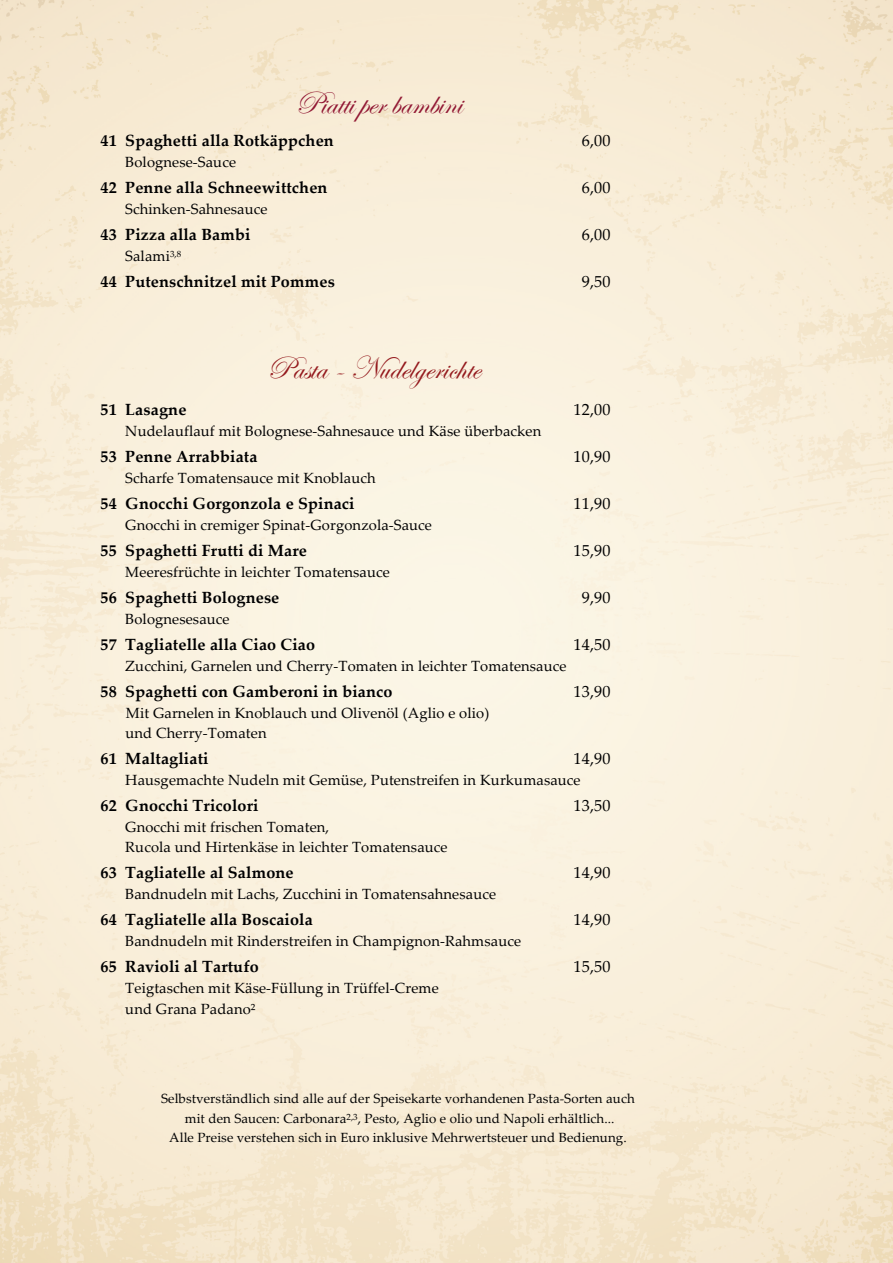
<style>
.page{position:relative;width:893px;height:1263px;background:#fff}
.page>*{position:absolute;margin:0;border:0;box-sizing:border-box;transform-origin:0 0}
.t1{font:32.7px "Edwardian Script ITC";color:#94191d}
.t2{font:32.7px "Edwardian Script ITC";color:#911733}
.t3{font:700 16.2px "Palatino Linotype";letter-spacing:.01em;color:#000001}
.t4{font:16.2px "Palatino Linotype";letter-spacing:.01em;color:#000001}
.t5{font:14.7px/20.1px "Palatino Linotype";letter-spacing:.01em;color:#000001}
.t6{font:13.35px/20.1px "Palatino Linotype";letter-spacing:.005em;color:#000001;text-align:center}
</style>
<div class="page">
<img style="left:0;top:0;width:893px;height:1263px">
<h1 class="t2" style="left:295px;top:86px;width:168px">Piatti per bambini</h1>
<p class="t3" style="left:101px;top:129px;width:235px">41 Spaghetti alla Rotkäppchen</p>
<p class="t4" style="left:582px;top:129px;width:30px">6,00</p>
<p class="t5" style="left:125px;top:151px;width:112px">Bolognese-Sauce</p>
<p class="t3" style="left:101px;top:176px;width:228px">42 Penne alla Schneewittchen</p>
<p class="t4" style="left:582px;top:176px;width:30px">6,00</p>
<p class="t5" style="left:125px;top:198px;width:144px">Schinken-Sahnesauce</p>
<p class="t3" style="left:101px;top:223px;width:152px">43 Pizza alla Bambi</p>
<p class="t4" style="left:582px;top:223px;width:30px">6,00</p>
<p class="t5" style="left:125px;top:245px;width:58px">Salami<sup>3,8</sup></p>
<p class="t3" style="left:101px;top:270px;width:236px">44 Putenschnitzel mit Pommes</p>
<p class="t4" style="left:582px;top:270px;width:30px">9,50</p>
<h1 class="t1" style="left:267px;top:350px;width:214px">Pasta - Nudelgerichte</h1>
<p class="t3" style="left:101px;top:398px;width:87px">51 Lasagne</p>
<p class="t4" style="left:574px;top:398px;width:38px">12,00</p>
<p class="t5" style="left:125px;top:420px;width:418px">Nudelauflauf mit Bolognese-Sahnesauce und Käse überbacken</p>
<p class="t3" style="left:101px;top:445px;width:158px">53 Penne Arrabbiata</p>
<p class="t4" style="left:573px;top:445px;width:38px">10,90</p>
<p class="t5" style="left:125px;top:467px;width:252px">Scharfe Tomatensauce mit Knoblauch</p>
<p class="t3" style="left:101px;top:492px;width:256px">54 Gnocchi Gorgonzola e Spinaci</p>
<p class="t4" style="left:574px;top:492px;width:38px">11,90</p>
<p class="t5" style="left:125px;top:514px;width:308px">Gnocchi in cremiger Spinat-Gorgonzola-Sauce</p>
<p class="t3" style="left:101px;top:539px;width:208px">55 Spaghetti Frutti di Mare</p>
<p class="t4" style="left:573px;top:539px;width:38px">15,90</p>
<p class="t5" style="left:125px;top:561px;width:266px">Meeresfrüchte in leichter Tomatensauce</p>
<p class="t3" style="left:101px;top:586px;width:180px">56 Spaghetti Bolognese</p>
<p class="t4" style="left:582px;top:586px;width:30px">9,90</p>
<p class="t5" style="left:125px;top:608px;width:106px">Bolognesesauce</p>
<p class="t3" style="left:101px;top:633px;width:216px">57 Tagliatelle alla Ciao Ciao</p>
<p class="t4" style="left:574px;top:633px;width:38px">14,50</p>
<p class="t5" style="left:125px;top:655px;width:443px">Zucchini, Garnelen und Cherry-Tomaten in leichter Tomatensauce</p>
<p class="t3" style="left:101px;top:680px;width:294px">58 Spaghetti con Gamberoni in bianco</p>
<p class="t4" style="left:574px;top:680px;width:38px">13,90</p>
<p class="t5" style="left:125px;top:702px;width:365px">Mit Garnelen in Knoblauch und Olivenöl (Aglio e olio) und Cherry-Tomaten</p>
<p class="t3" style="left:101px;top:747px;width:110px">61 Maltagliati</p>
<p class="t4" style="left:574px;top:747px;width:38px">14,90</p>
<p class="t5" style="left:125px;top:769px;width:457px">Hausgemachte Nudeln mit Gemüse, Putenstreifen in Kurkumasauce</p>
<p class="t3" style="left:101px;top:794px;width:159px">62 Gnocchi Tricolori</p>
<p class="t4" style="left:574px;top:794px;width:38px">13,50</p>
<p class="t5" style="left:125px;top:816px;width:324px">Gnocchi mit frischen Tomaten,<br>Rucola und Hirtenkäse in leichter Tomatensauce</p>
<p class="t3" style="left:101px;top:861px;width:195px">63 Tagliatelle al Salmone</p>
<p class="t4" style="left:573px;top:861px;width:38px">14,90</p>
<p class="t5" style="left:125px;top:884px;width:372px">Bandnudeln mit Lachs, Zucchini in Tomatensahnesauce</p>
<p class="t3" style="left:101px;top:908px;width:214px">64 Tagliatelle alla Boscaiola</p>
<p class="t4" style="left:574px;top:908px;width:38px">14,90</p>
<p class="t5" style="left:125px;top:930px;width:397px">Bandnudeln mit Rinderstreifen in Champignon-Rahmsauce</p>
<p class="t3" style="left:101px;top:955px;width:160px">65 Ravioli al Tartufo</p>
<p class="t4" style="left:574px;top:955px;width:38px">15,50</p>
<p class="t5" style="left:125px;top:978px;width:315px">Teigtaschen mit Käse-Füllung in Trüffel-Creme und Grana Padano²</p>
<p class="t6" style="left:161px;top:1088px;width:475px">Selbstverständlich sind alle auf der Speisekarte vorhandenen Pasta-Sorten auch mit den Saucen: Carbonara<sup>2,3</sup>, Pesto, Aglio e olio und Napoli erhältlich...</p>
<p class="t6" style="left:169px;top:1126px;width:459px">Alle Preise verstehen sich in Euro inklusive Mehrwertsteuer und Bedienung.</p>
</div>
